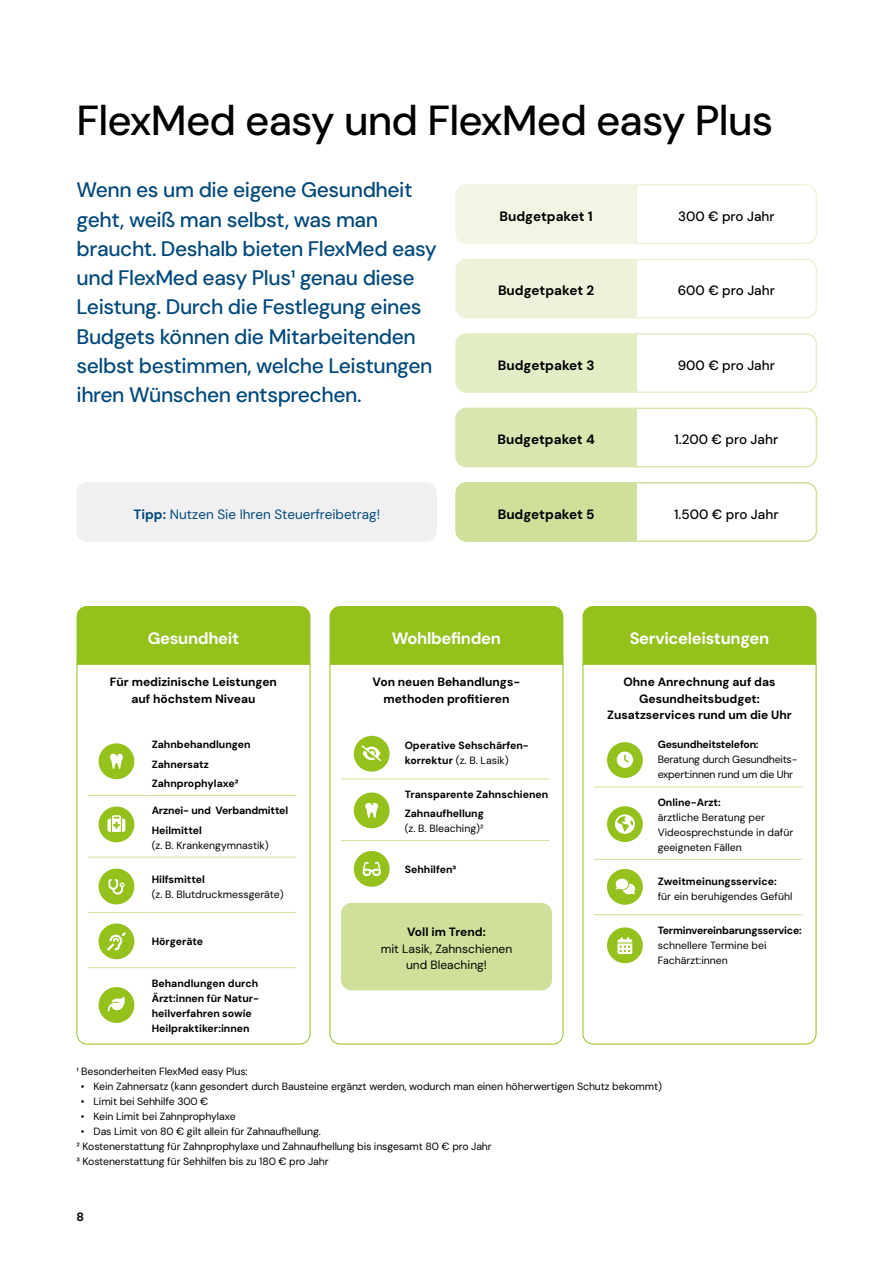
<style>
.page{position:relative;width:893px;height:1263px;background:#fff}
.page>*{position:absolute;margin:0;border:0;box-sizing:border-box;transform-origin:0 0}
.t1{font:500 42px "DM Sans";letter-spacing:-.02em;color:#000}
.t2{font:500 21px/29.2px "DM Sans";letter-spacing:-.02em;color:#00487b}
.t3{font:700 16.5px "DM Sans";letter-spacing:-.02em;color:#fff}
.t4{font:700 13.5px "DM Sans";color:#000}
.t5{font:500 13.5px "DM Sans";color:#000}
.t6{font:13.5px "DM Sans";color:#00487b}
.t7{font:700 12px/16.5px "DM Sans";color:#000;text-align:center}
.t8{font:12px/16.5px "DM Sans";color:#000;text-align:center}
.t9{font:10.5px/15px "DM Sans";letter-spacing:-.01em;color:#000}
.t10{font:700 10.5px/19.2px "DM Sans";color:#000}
.t11{font:700 10.5px "DM Sans";letter-spacing:-.02em;color:#000}
.s1{font-weight:700}
.s2{font-weight:400}
</style>
<div class="page">
<svg style="left:76px;top:663px;width:235px;height:382px"></svg>
<svg style="left:582px;top:663px;width:235px;height:382px"></svg>
<svg style="left:329px;top:663px;width:235px;height:382px"></svg>
<hr style="left:88px;top:795px;width:64px;height:1px;background:#cfe09a">
<hr style="left:152px;top:795px;width:144px;height:1px;background:#cfe09a">
<hr style="left:88px;top:857px;width:64px;height:1px;background:#cfe09a">
<hr style="left:152px;top:857px;width:144px;height:1px;background:#cfe09a">
<hr style="left:88px;top:912px;width:64px;height:1px;background:#cfe09a">
<hr style="left:152px;top:912px;width:144px;height:1px;background:#cfe09a">
<hr style="left:88px;top:967px;width:64px;height:1px;background:#cfe09a">
<hr style="left:152px;top:967px;width:144px;height:1px;background:#cfe09a">
<hr style="left:594px;top:786px;width:64px;height:1px;background:#cfe09a">
<hr style="left:658px;top:786px;width:144px;height:1px;background:#cfe09a">
<hr style="left:594px;top:859px;width:64px;height:1px;background:#cfe09a">
<hr style="left:658px;top:859px;width:144px;height:1px;background:#cfe09a">
<hr style="left:594px;top:914px;width:64px;height:1px;background:#cfe09a">
<hr style="left:658px;top:914px;width:144px;height:1px;background:#cfe09a">
<hr style="left:341px;top:778px;width:64px;height:1px;background:#cfe09a">
<hr style="left:405px;top:778px;width:144px;height:1px;background:#cfe09a">
<hr style="left:341px;top:840px;width:64px;height:1px;background:#cfe09a">
<hr style="left:405px;top:840px;width:144px;height:1px;background:#cfe09a">
<div style="left:354px;top:736px;width:36px;height:36px;background:#94c11c;border-radius:50%"></div>
<div style="left:607px;top:742px;width:36px;height:36px;background:#94c11c;border-radius:50%"></div>
<div style="left:607px;top:806px;width:36px;height:36px;background:#94c11c;border-radius:50%"></div>
<div style="left:607px;top:869px;width:36px;height:36px;background:#94c11c;border-radius:50%"></div>
<div style="left:607px;top:927px;width:36px;height:36px;background:#94c11c;border-radius:50%"></div>
<div style="left:354px;top:851px;width:36px;height:36px;background:#94c11c;border-radius:50%"></div>
<div style="left:99px;top:806px;width:35px;height:36px;background:#94c11c;border-radius:50%"></div>
<div style="left:99px;top:869px;width:35px;height:35px;background:#94c11c;border-radius:50%"></div>
<div style="left:99px;top:923px;width:35px;height:36px;background:#94c11c;border-radius:50%"></div>
<div style="left:99px;top:987px;width:35px;height:36px;background:#94c11c;border-radius:50%"></div>
<div style="left:99px;top:743px;width:35px;height:36px;background:#94c11c;border-radius:50%"></div>
<svg style="left:110px;top:754px;width:13px;height:15px"></svg>
<div style="left:354px;top:792px;width:36px;height:36px;background:#94c11c;border-radius:50%"></div>
<svg style="left:365px;top:803px;width:13px;height:15px"></svg>
<div style="left:77px;top:606px;width:233px;height:59px;background:#94c11c"></div>
<div style="left:583px;top:606px;width:233px;height:59px;background:#94c11c"></div>
<div style="left:330px;top:606px;width:233px;height:59px;background:#94c11c"></div>
<div style="left:77px;top:482px;width:360px;height:60px;background:#f0f0f3;border-radius:11px"></div>
<div style="left:341px;top:903px;width:211px;height:87px;background:#cfe09a;border-radius:11px"></div>
<svg style="left:455px;top:184px;width:362px;height:60px"></svg>
<svg style="left:455px;top:258px;width:362px;height:61px"></svg>
<svg style="left:455px;top:333px;width:363px;height:60px"></svg>
<svg style="left:455px;top:407px;width:363px;height:61px"></svg>
<svg style="left:455px;top:482px;width:363px;height:60px"></svg>
<svg style="left:108px;top:815px;width:17px;height:17px"></svg>
<svg style="left:108px;top:879px;width:16px;height:16px"></svg>
<svg style="left:107px;top:932px;width:19px;height:18px"></svg>
<svg style="left:108px;top:996px;width:17px;height:15px"></svg>
<svg style="left:362px;top:745px;width:19px;height:16px"></svg>
<svg style="left:363px;top:862px;width:18px;height:14px"></svg>
<svg style="left:617px;top:751px;width:16px;height:17px"></svg>
<svg style="left:615px;top:814px;width:20px;height:20px"></svg>
<svg style="left:616px;top:879px;width:19px;height:15px"></svg>
<svg style="left:617px;top:937px;width:15px;height:17px"></svg>
<h1 class="t1" style="left:77px;top:104px;width:698px">FlexMed easy und FlexMed easy Plus</h1>
<p class="t2" style="left:77px;top:177px;width:362px">Wenn es um die eigene Gesundheit geht, weiß man selbst, was man braucht. Deshalb bieten FlexMed easy und FlexMed easy Plus1 genau diese Leistung. Durch die Festlegung eines Budgets können die Mitarbeitenden selbst bestimmen, welche Leistungen ihren Wünschen entsprechen.</p>
<p class="t4" style="left:499px;top:209px;width:95px">Budgetpaket 1</p>
<p class="t5" style="left:678px;top:211px;width:98px">300 € pro Jahr</p>
<p class="t4" style="left:498px;top:283px;width:98px">Budgetpaket 2</p>
<p class="t5" style="left:678px;top:285px;width:99px">600 € pro Jahr</p>
<p class="t4" style="left:498px;top:358px;width:98px">Budgetpaket 3</p>
<p class="t5" style="left:678px;top:360px;width:99px">900 € pro Jahr</p>
<p class="t6" style="left:133px;top:507px;width:248px"><span class="s1">Tipp:</span> Nutzen Sie Ihren Steuerfreibetrag!</p>
<p class="t4" style="left:497px;top:432px;width:99px">Budgetpaket 4</p>
<p class="t5" style="left:674px;top:431px;width:105px">1.200 € pro Jahr</p>
<p class="t4" style="left:498px;top:507px;width:98px">Budgetpaket 5</p>
<p class="t5" style="left:674px;top:506px;width:106px">1.500 € pro Jahr</p>
<h3 class="t3" style="left:148px;top:629px;width:93px">Gesundheit</h3>
<h3 class="t3" style="left:392px;top:627px;width:111px">Wohlbefinden</h3>
<h3 class="t3" style="left:630px;top:629px;width:141px">Serviceleistungen</h3>
<p class="t7" style="left:110px;top:674px;width:169px">Für medizinische Leistungen auf höchstem Niveau</p>
<p class="t7" style="left:607px;top:674px;width:186px">Ohne Anrechnung auf das<br>Gesundheitsbudget:<br>Zusatzservices rund um die Uhr</p>
<p class="t7" style="left:373px;top:674px;width:149px">Von neuen Behandlungs&shy;methoden profitieren</p>
<p class="t10" style="left:152px;top:735px;width:100px">Zahnbehandlungen<br>Zahnersatz<br>Zahnprophylaxe2</p>
<p class="t10" style="left:152px;top:801px;width:138px">Arznei- und Verbandmittel<br>Heilmittel</p>
<p class="t9" style="left:152px;top:838px;width:119px">(z. B. Krankengymnastik)</p>
<p class="t10" style="left:152px;top:869px;width:55px">Hilfsmittel</p>
<p class="t9" style="left:152px;top:887px;width:134px">(z. B. Blutdruckmessgeräte)</p>
<p class="t10" style="left:152px;top:932px;width:53px">Hörgeräte</p>
<p class="t10" style="left:152px;top:976px;width:109px;line-height:15px">Behandlungen durch<br>Ärzt:innen für Natur&shy;heilverfahren sowie<br>Heilpraktiker:innen</p>
<p class="t10" style="left:405px;top:738px;width:126px;line-height:15px">Operative Sehschärfen&shy;korrektur <span class="s2">(z. B. Lasik)</span></p>
<p class="t10" style="left:405px;top:785px;width:145px">Transparente Zahnschienen<br>Zahnaufhellung</p>
<p class="t9" style="left:405px;top:821px;width:80px">(z. B. Bleaching)2</p>
<p class="t10" style="left:405px;top:860px;width:53px">Sehhilfen3</p>
<p class="t7" style="left:407px;top:924px;width:80px">Voll im Trend:</p>
<p class="t8" style="left:381px;top:940px;width:133px">mit Lasik, Zahnschienen und Bleaching!</p>
<p class="t11" style="left:658px;top:739px;width:102px">Gesundheitstelefon:</p>
<p class="t9" style="left:658px;top:752px;width:141px">Beratung durch Gesundheits&shy;expert:innen rund um die Uhr</p>
<p class="t10" style="left:658px;top:793px;width:65px">Online-Arzt:</p>
<p class="t9" style="left:658px;top:810px;width:137px">ärztliche Beratung per<br>Videosprechstunde in dafür geeigneten Fällen</p>
<p class="t10" style="left:658px;top:872px;width:120px">Zweitmeinungsservice:</p>
<p class="t9" style="left:658px;top:889px;width:136px">für ein beruhigendes Gefühl</p>
<p class="t11" style="left:658px;top:924px;width:146px">Terminvereinbarungsservice:</p>
<p class="t9" style="left:658px;top:938px;width:110px">schnellere Termine bei<br>Fachärzt:innen</p>
<p class="t9" style="left:77px;top:1064px;width:173px">1 Besonderheiten FlexMed easy Plus:</p>
<p class="t9" style="left:81px;top:1079px;width:583px">• Kein Zahnersatz (kann gesondert durch Bausteine ergänzt werden, wodurch man einen höherwertigen Schutz bekommt)</p>
<p class="t9" style="left:81px;top:1094px;width:129px">• Limit bei Sehhilfe 300 €</p>
<p class="t9" style="left:81px;top:1109px;width:156px">• Kein Limit bei Zahnprophylaxe</p>
<p class="t9" style="left:77px;top:1124px;width:417px;text-indent:4px">• Das Limit von 80 € gilt allein für Zahnaufhellung.<br>2 Kostenerstattung für Zahnprophylaxe und Zahnaufhellung bis insgesamt 80 € pro Jahr<br>3 Kostenerstattung für Sehhilfen bis zu 180 € pro Jahr</p>
<p class="t7" style="left:77px;top:1209px;width:9px">8</p>
</div>
